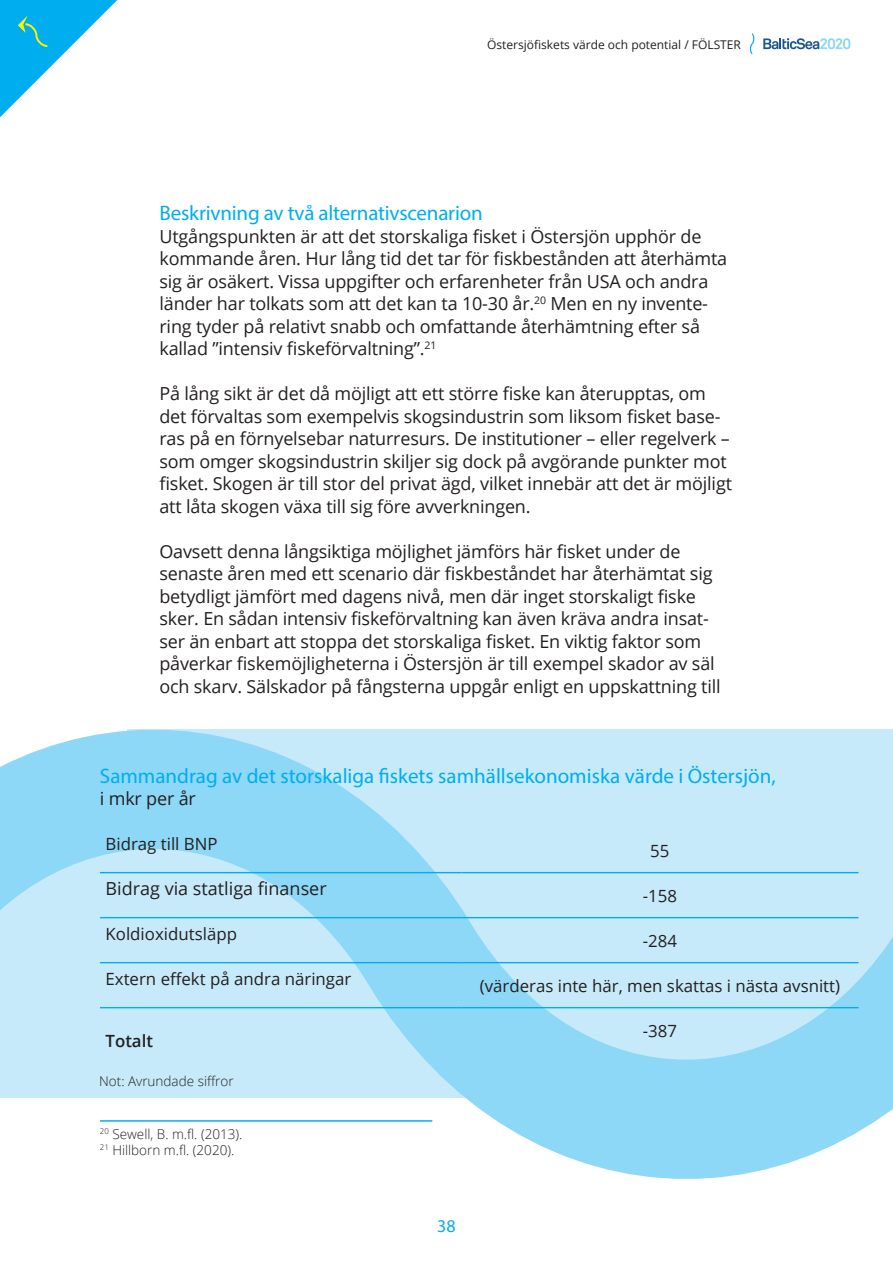
<style>
.page{position:relative;width:893px;height:1263px;background:#fff}
.page>*{position:absolute;margin:0;border:0;box-sizing:border-box;transform-origin:0 0}
.bread{font:21px "Myriad Pro";color:#00aeef}
.bread-2{font:18px/22.5px "Open Sans";letter-spacing:-.01em;color:#231f20}
.t1{font:18px "Myriad Pro";color:#00aeef}
.bread-3{font:16.8px "Open Sans";color:#231f20}
.t2{font:600 16.8px "Open Sans";color:#231f20}
.REFERENSER{font:300 13.5px "Open Sans";color:#231f20}
.SIDHUVUD{font:12px "Open Sans";color:#231f20}
</style>
<div class="page">
<svg style="left:763px;top:38px;width:87px;height:11px"></svg>
<svg style="left:0;top:734px;width:893px;height:445px;background:#bae6f9"></svg>
<hr style="left:100px;top:872px;width:361px;height:1px;background:#00aeef">
<hr style="left:461px;top:872px;width:397px;height:1px;background:#00aeef">
<hr style="left:100px;top:917px;width:361px;height:1px;background:#00aeef">
<hr style="left:461px;top:917px;width:397px;height:1px;background:#00aeef">
<hr style="left:100px;top:962px;width:361px;height:1px;background:#00aeef">
<hr style="left:461px;top:962px;width:397px;height:1px;background:#00aeef">
<hr style="left:100px;top:1007px;width:361px;height:1px;background:#00aeef">
<hr style="left:461px;top:1007px;width:397px;height:1px;background:#00aeef">
<hr style="left:100px;top:1120px;width:332px;height:2px;background:#00aeef">
<svg style="left:750px;top:33px;width:4px;height:22px"></svg>
<svg style="left:0;top:0;width:117px;height:117px"></svg>
<p class="SIDHUVUD" style="left:487px;top:36px;width:255px">Östersjöfiskets värde och potential / FÖLSTER</p>
<p class="bread" style="left:159px;top:200px;width:325px">Beskrivning av två alternativscenarion</p>
<p class="bread-2" style="left:159px;top:224px;width:569px">Utgångspunkten är att det storskaliga fisket i Östersjön upphör de kommande åren. Hur lång tid det tar för fiskbestånden att återhämta sig är osäkert. Vissa uppgifter och erfarenheter från USA och andra länder har tolkats som att det kan ta 10-30 år.<sup>20</sup> Men en ny invente&shy;ring tyder på relativt snabb och omfattande återhämtning efter så kallad ”intensiv fiskeförvaltning”.<sup>21</sup></p>
<p class="bread-2" style="left:159px;top:382px;width:574px">På lång sikt är det då möjligt att ett större fiske kan återupptas, om det förvaltas som exempelvis skogsindustrin som liksom fisket base&shy;ras på en förnyelsebar naturresurs. De institutioner – eller regelverk – som omger skogsindustrin skiljer sig dock på avgörande punkter mot fisket. Skogen är till stor del privat ägd, vilket innebär att det är möjligt att låta skogen växa till sig före avverkningen.</p>
<p class="bread-2" style="left:159px;top:539px;width:563px">Oavsett denna långsiktiga möjlighet jämförs här fisket under de senaste åren med ett scenario där fiskbeståndet har återhämtat sig betydligt jämfört med dagens nivå, men där inget storskaligt fiske sker. En sådan intensiv fiskeförvaltning kan även kräva andra insat&shy;ser än enbart att stoppa det storskaliga fisket. En viktig faktor som påverkar fiskemöjligheterna i Östersjön är till exempel skador av säl och skarv. Sälskador på fångsterna uppgår enligt en uppskattning till</p>
<p class="bread" style="left:100px;top:763px;width:677px">Sammandrag av det storskaliga fiskets samhällsekonomiska värde i Östersjön,</p>
<p class="bread-2" style="left:100px;top:787px;width:97px">i mkr per år</p>
<p class="bread-3" style="left:106px;top:832px;width:114px">Bidrag till BNP</p>
<p class="bread-3" style="left:650px;top:839px;width:21px">55</p>
<p class="bread-2" style="left:106px;top:877px;width:223px">Bidrag via statliga finanser</p>
<p class="bread-3" style="left:643px;top:884px;width:36px">-158</p>
<p class="bread-3" style="left:106px;top:922px;width:133px">Koldioxidutsläpp</p>
<p class="bread-3" style="left:643px;top:929px;width:36px">-284</p>
<p class="bread-3" style="left:106px;top:967px;width:247px">Extern effekt på andra näringar</p>
<p class="bread-3" style="left:480px;top:974px;width:362px">(värderas inte här, men skattas i nästa avsnitt)</p>
<p class="t2" style="left:106px;top:1029px;width:49px">Totalt</p>
<p class="bread-3" style="left:643px;top:1019px;width:36px">-387</p>
<p class="REFERENSER" style="left:99px;top:1071px;width:136px">Not: Avrundade siffror</p>
<p class="REFERENSER" style="left:100px;top:1124px;width:144px"><sup>20</sup> Sewell, B. m.fl. (2013).</p>
<p class="REFERENSER" style="left:100px;top:1141px;width:136px"><sup>21</sup> Hillborn m.fl. (2020).</p>
<p class="t1" style="left:437px;top:1214px;width:20px">38</p>
</div>
